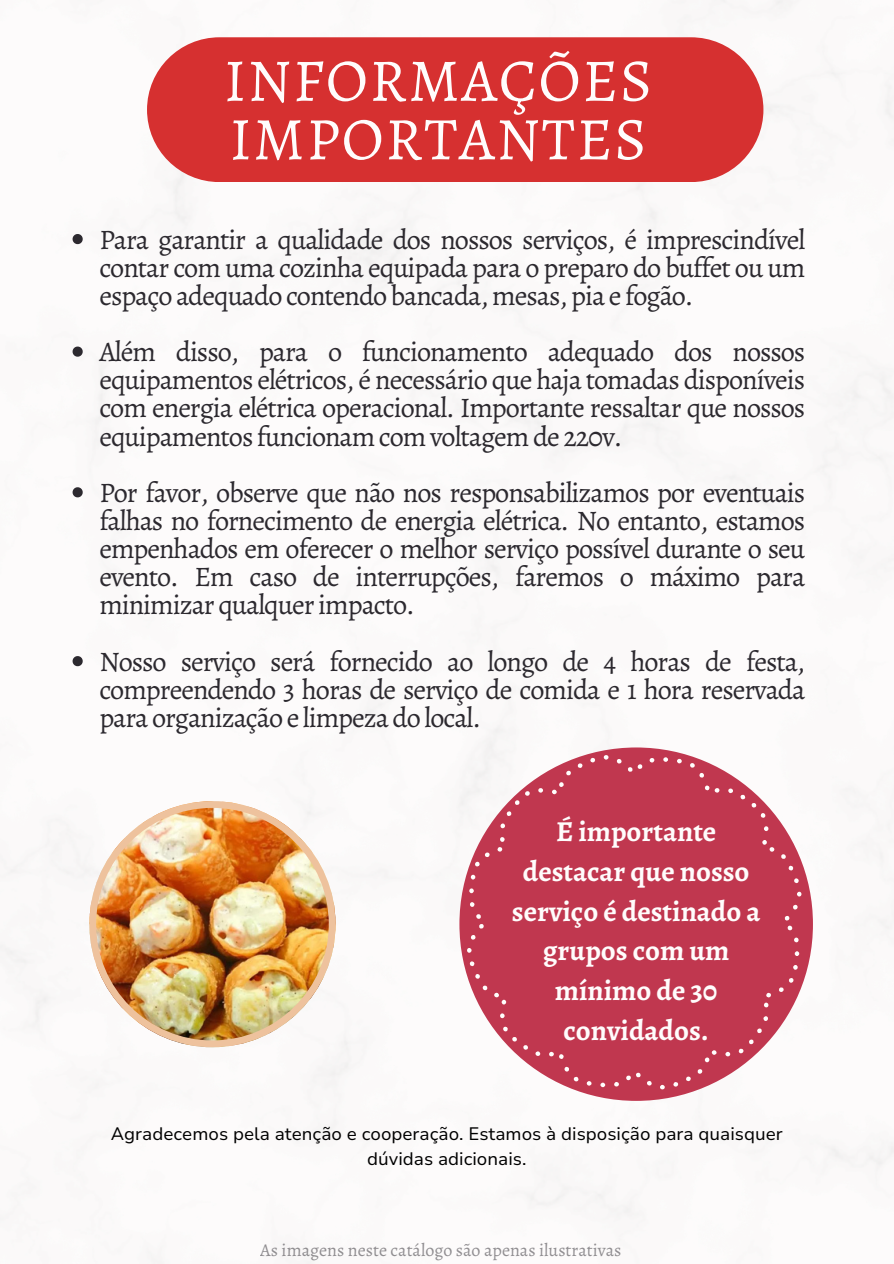
<style>
.page{position:relative;width:894px;height:1264px;background:#fff}
.page>*{position:absolute;margin:0;border:0;box-sizing:border-box;transform-origin:0 0}
.t1{font:60.6px/58.5px "Alegreya";letter-spacing:.03em;color:#fffcfc}
.t2{font:700 28.95px/39.8px "Alegreya";color:#fffcfc;text-align:center}
.t3{font:28.35px/28.2px "Alegreya";letter-spacing:-.035em;color:#2c292f;text-align:justify}
.t4{font:18px/24.8px "Nunito Sans 10 pt";color:#000;text-align:center}
.t5{font:18px "Alegreya";color:#2c292f}
</style>
<div class="page">
<img style="left:0;top:0;width:893px;height:1263px">
<div style="left:147px;top:37px;width:616px;height:145px;background:#d63030;border-radius:72px"></div>
<svg style="left:73px;top:234px;width:10px;height:10px"></svg>
<svg style="left:73px;top:346px;width:10px;height:11px"></svg>
<svg style="left:73px;top:487px;width:10px;height:10px"></svg>
<svg style="left:73px;top:656px;width:10px;height:10px"></svg>
<div style="left:459px;top:747px;width:353px;height:353px;background:#c0374f;border-radius:50%"></div>
<svg style="left:764px;top:826px;width:4px;height:5px"></svg>
<svg style="left:751px;top:802px;width:14px;height:16px"></svg>
<svg style="left:740px;top:794px;width:5px;height:5px"></svg>
<svg style="left:728px;top:788px;width:5px;height:5px"></svg>
<svg style="left:762px;top:840px;width:12px;height:11px"></svg>
<svg style="left:793px;top:904px;width:4px;height:5px"></svg>
<svg style="left:797px;top:891px;width:3px;height:5px"></svg>
<svg style="left:794px;top:878px;width:4px;height:5px"></svg>
<svg style="left:788px;top:865px;width:5px;height:5px"></svg>
<svg style="left:781px;top:854px;width:4px;height:5px"></svg>
<svg style="left:784px;top:916px;width:8px;height:14px"></svg>
<svg style="left:779px;top:978px;width:14px;height:14px"></svg>
<svg style="left:793px;top:965px;width:4px;height:4px"></svg>
<svg style="left:794px;top:951px;width:5px;height:5px"></svg>
<svg style="left:794px;top:937px;width:4px;height:5px"></svg>
<svg style="left:764px;top:992px;width:7px;height:15px"></svg>
<svg style="left:725px;top:1051px;width:5px;height:5px"></svg>
<svg style="left:738px;top:1039px;width:15px;height:14px"></svg>
<svg style="left:757px;top:1028px;width:4px;height:5px"></svg>
<svg style="left:763px;top:1016px;width:5px;height:5px"></svg>
<svg style="left:704px;top:1050px;width:12px;height:12px"></svg>
<svg style="left:647px;top:1081px;width:4px;height:4px"></svg>
<svg style="left:660px;top:1084px;width:4px;height:5px"></svg>
<svg style="left:673px;top:1082px;width:5px;height:4px"></svg>
<svg style="left:686px;top:1076px;width:5px;height:5px"></svg>
<svg style="left:697px;top:1069px;width:5px;height:4px"></svg>
<svg style="left:626px;top:1072px;width:14px;height:8px"></svg>
<svg style="left:564px;top:1066px;width:14px;height:15px"></svg>
<svg style="left:586px;top:1081px;width:5px;height:4px"></svg>
<svg style="left:600px;top:1082px;width:5px;height:5px"></svg>
<svg style="left:614px;top:1082px;width:5px;height:4px"></svg>
<svg style="left:549px;top:1051px;width:14px;height:8px"></svg>
<svg style="left:500px;top:1013px;width:4px;height:5px"></svg>
<svg style="left:503px;top:1026px;width:14px;height:15px"></svg>
<svg style="left:523px;top:1045px;width:5px;height:5px"></svg>
<svg style="left:535px;top:1051px;width:5px;height:5px"></svg>
<svg style="left:494px;top:992px;width:12px;height:12px"></svg>
<svg style="left:470px;top:935px;width:5px;height:4px"></svg>
<svg style="left:467px;top:948px;width:4px;height:4px"></svg>
<svg style="left:469px;top:961px;width:5px;height:5px"></svg>
<svg style="left:475px;top:974px;width:5px;height:5px"></svg>
<svg style="left:482px;top:985px;width:5px;height:5px"></svg>
<svg style="left:476px;top:914px;width:8px;height:14px"></svg>
<svg style="left:474px;top:852px;width:16px;height:14px"></svg>
<svg style="left:470px;top:874px;width:5px;height:5px"></svg>
<svg style="left:469px;top:888px;width:4px;height:5px"></svg>
<svg style="left:470px;top:902px;width:4px;height:5px"></svg>
<svg style="left:497px;top:837px;width:7px;height:15px"></svg>
<svg style="left:538px;top:788px;width:5px;height:4px"></svg>
<svg style="left:514px;top:791px;width:16px;height:14px"></svg>
<svg style="left:506px;top:811px;width:5px;height:5px"></svg>
<svg style="left:500px;top:823px;width:5px;height:5px"></svg>
<svg style="left:552px;top:782px;width:11px;height:12px"></svg>
<svg style="left:616px;top:759px;width:5px;height:4px"></svg>
<svg style="left:603px;top:755px;width:5px;height:4px"></svg>
<svg style="left:590px;top:757px;width:5px;height:5px"></svg>
<svg style="left:577px;top:763px;width:5px;height:5px"></svg>
<svg style="left:566px;top:770px;width:5px;height:5px"></svg>
<svg style="left:628px;top:764px;width:14px;height:8px"></svg>
<svg style="left:705px;top:785px;width:14px;height:7px"></svg>
<svg style="left:690px;top:763px;width:14px;height:15px"></svg>
<svg style="left:677px;top:758px;width:4px;height:5px"></svg>
<svg style="left:663px;top:757px;width:5px;height:4px"></svg>
<svg style="left:649px;top:758px;width:5px;height:4px"></svg>
<img style="left:89px;top:801px;width:246px;height:246px">
<p class="t1" style="left:224px;top:51px;width:429px">INFORMAÇÕES<br>IMPORTANTES</p>
<p class="t3" style="left:99px;top:225px;width:707px">Para garantir a qualidade dos nossos serviços, é imprescindível contar com uma cozinha equipada para o preparo do buffet ou um espaço adequado contendo bancada, mesas, pia e fogão.</p>
<h1 class="t3" style="left:99px;top:337px;width:707px">Além disso, para o funcionamento adequado dos nossos equipamentos elétricos, é necessário que haja tomadas disponíveis com energia elétrica operacional. Importante ressaltar que nossos equipamentos funcionam com voltagem de 220v.</h1>
<p class="t3" style="left:99px;top:478px;width:707px">Por favor, observe que não nos responsabilizamos por eventuais falhas no fornecimento de energia elétrica. No entanto, estamos empenhados em oferecer o melhor serviço possível durante o seu evento. Em caso de interrupções, faremos o máximo para minimizar qualquer impacto.</p>
<p class="t3" style="left:99px;top:647px;width:707px">Nosso serviço será fornecido ao longo de 4 horas de festa, compreendendo 3 horas de serviço de comida e 1 hora reservada para organização e limpeza do local.</p>
<p class="t2" style="left:512px;top:811px;width:250px">É importante destacar que nosso serviço é destinado a grupos com um mínimo de 30 convidados.</p>
<p class="t4" style="left:111px;top:1121px;width:673px">Agradecemos pela atenção e cooperação. Estamos à disposição para quaisquer dúvidas adicionais.</p>
<p class="t5" style="left:260px;top:1237px;width:362px">As imagens neste catálogo são apenas ilustrativas</p>
</div>
